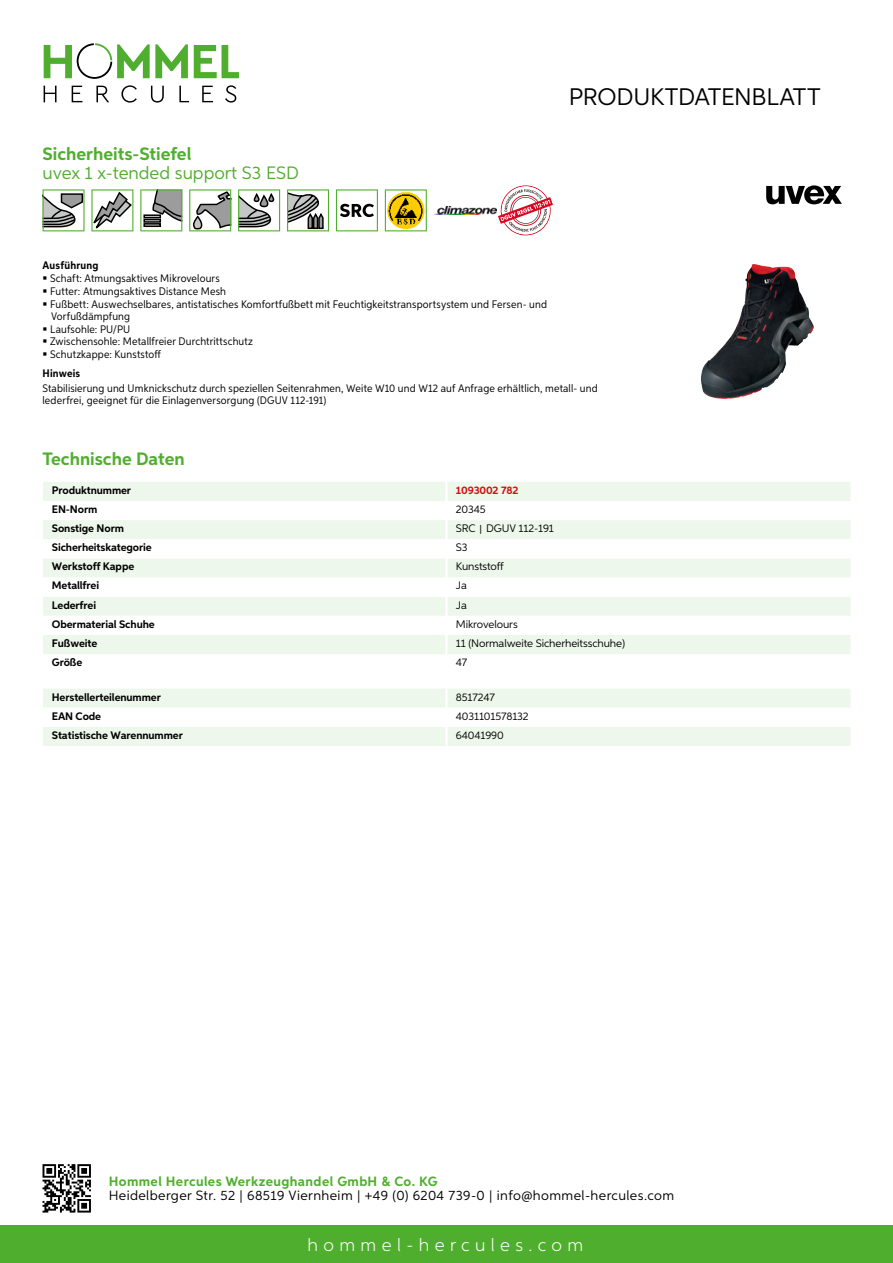
<style>
.page{position:relative;width:893px;height:1263px;background:#fff}
.page>*{position:absolute;margin:0;border:0;box-sizing:border-box;transform-origin:0 0}
.t1{font:24px "Aspira";letter-spacing:-.01em;color:#000}
.t2{font:700 18px "Aspira";color:#50ae2f}
.t3{font:18px "Aspira";color:#50ae2f}
.t4{font:300 18px "Aspira";letter-spacing:.3em;color:#fff}
.t5{font:13.5px "Aspira";letter-spacing:.03em;color:#000}
.t6{font:700 13.5px "Aspira";letter-spacing:.03em;color:#50ae2f}
.t7{font:10.95px/12.6px "Aspira Nar";letter-spacing:.015em;color:#000}
.t8{font:700 10.95px "Aspira";letter-spacing:-.01em;color:#000}
.t9{font:10.95px "Aspira";letter-spacing:-.01em;color:#000}
.t10{font:700 10.95px "Aspira Nar";letter-spacing:.02em;color:#000}
.t11{font:700 10.95px "Aspira";letter-spacing:-.01em;color:#cd1013}
.s1{font-family:"Wuerth Global";font-size:10.5px}
</style>
<div class="page">
<div style="left:0;top:1226px;width:893px;height:37px;background:#50ae2f"></div>
<svg style="left:43px;top:1164px;width:48px;height:48px"></svg>
<svg style="left:194px;top:45px;width:45px;height:33px"></svg>
<svg style="left:44px;top:43px;width:144px;height:36px"></svg>
<svg style="left:44px;top:86px;width:13px;height:16px"></svg>
<svg style="left:72px;top:86px;width:10px;height:16px"></svg>
<svg style="left:96px;top:86px;width:13px;height:16px"></svg>
<svg style="left:121px;top:85px;width:16px;height:18px"></svg>
<svg style="left:151px;top:86px;width:13px;height:17px"></svg>
<svg style="left:179px;top:86px;width:10px;height:16px"></svg>
<svg style="left:202px;top:86px;width:11px;height:16px"></svg>
<svg style="left:225px;top:85px;width:11px;height:18px"></svg>
<div style="left:43px;top:482px;width:807px;height:19px;background:#eef7eb"></div>
<svg style="left:43px;top:520px;width:807px;height:134px;fill:#eef7eb"></svg>
<hr style="left:445px;top:482px;width:3px;height:19px;background:#fff">
<hr style="left:445px;top:520px;width:3px;height:19px;background:#fff">
<hr style="left:445px;top:539px;width:3px;height:19px;background:#fff">
<hr style="left:445px;top:558px;width:3px;height:19px;background:#fff">
<hr style="left:445px;top:577px;width:3px;height:20px;background:#fff">
<hr style="left:445px;top:597px;width:3px;height:19px;background:#fff">
<hr style="left:445px;top:616px;width:3px;height:19px;background:#fff">
<hr style="left:445px;top:635px;width:3px;height:19px;background:#fff">
<svg style="left:43px;top:689px;width:807px;height:57px"></svg>
<hr style="left:445px;top:727px;width:3px;height:19px;background:#fff">
<svg style="left:43px;top:189px;width:90px;height:42px"></svg>
<svg style="left:140px;top:189px;width:42px;height:42px"></svg>
<svg style="left:189px;top:189px;width:42px;height:42px"></svg>
<svg style="left:238px;top:189px;width:42px;height:42px"></svg>
<svg style="left:287px;top:189px;width:42px;height:42px"></svg>
<svg style="left:336px;top:189px;width:42px;height:42px"></svg>
<svg style="left:385px;top:189px;width:42px;height:42px"></svg>
<img style="left:434px;top:206px;width:63px;height:9px">
<svg style="left:498px;top:185px;width:55px;height:50px"></svg>
<img style="left:701px;top:264px;width:113px;height:135px">
<svg style="left:766px;top:185px;width:76px;height:19px"></svg>
<h2 class="t2" style="left:43px;top:142px;width:150px">Sicherheits-Stiefel</h2>
<h2 class="t3" style="left:43px;top:162px;width:255px">uvex 1 x-tended support S3 ESD</h2>
<h1 class="t1" style="left:569px;top:82px;width:253px">Produktdatenblatt</h1>
<p class="t10" style="left:43px;top:259px;width:58px">Ausführung</p>
<p class="t7" style="left:50px;top:272px;width:498px">Schaft: Atmungsaktives Mikrovelours<br>Futter: Atmungsaktives Distance Mesh<br>Fußbett: Auswechselbares, antistatisches Komfortfußbett mit Feuchtigkeitstransportsystem und Fersen- und Vorfußdämpfung<br>Laufsohle: PU/PU<br>Zwischensohle: Metallfreier Durchtrittschutz<br>Schutzkappe: Kunststoff</p>
<p class="t10" style="left:43px;top:367px;width:39px">Hinweis</p>
<p class="t7" style="left:43px;top:382px;width:557px;line-height:12px">Stabilisierung und Umknickschutz durch speziellen Seitenrahmen, Weite W10 und W12 auf Anfrage erhältlich, metall- und lederfrei, geeignet für die Einlagenversorgung (DGUV 112-191)</p>
<h2 class="t2" style="left:43px;top:448px;width:144px">Technische Daten</h2>
<p class="t8" style="left:52px;top:483px;width:81px">Produktnummer</p>
<p class="t11" style="left:456px;top:483px;width:64px">1093002 782</p>
<p class="t8" style="left:52px;top:502px;width:47px">EN-Norm</p>
<p class="t9" style="left:456px;top:502px;width:31px">20345</p>
<p class="t8" style="left:52px;top:521px;width:74px">Sonstige Norm</p>
<p class="t9" style="left:456px;top:522px;width:100px">SRC <span class="s1">|</span> DGUV 112-191</p>
<p class="t8" style="left:52px;top:541px;width:101px">Sicherheitskategorie</p>
<p class="t9" style="left:456px;top:541px;width:13px">S3</p>
<p class="t8" style="left:52px;top:560px;width:84px">Werkstoff Kappe</p>
<p class="t9" style="left:456px;top:560px;width:50px">Kunststoff</p>
<p class="t8" style="left:52px;top:579px;width:49px">Metallfrei</p>
<p class="t9" style="left:456px;top:579px;width:13px">Ja</p>
<p class="t8" style="left:52px;top:598px;width:46px">Lederfrei</p>
<p class="t9" style="left:456px;top:598px;width:13px">Ja</p>
<p class="t8" style="left:52px;top:617px;width:104px">Obermaterial Schuhe</p>
<p class="t9" style="left:456px;top:617px;width:63px">Mikrovelours</p>
<p class="t8" style="left:52px;top:636px;width:47px">Fußweite</p>
<p class="t9" style="left:456px;top:636px;width:171px">11 (N ormalweite Sicherheitsschuhe)</p>
<p class="t8" style="left:52px;top:655px;width:32px">Größe</p>
<p class="t9" style="left:456px;top:655px;width:13px">47</p>
<p class="t8" style="left:52px;top:690px;width:111px">Herstellerteilenummer</p>
<p class="t9" style="left:456px;top:690px;width:41px">8517247</p>
<p class="t8" style="left:52px;top:709px;width:51px">EAN Code</p>
<p class="t9" style="left:456px;top:709px;width:74px">4031101578132</p>
<p class="t8" style="left:52px;top:728px;width:132px">Statistische Warennummer</p>
<p class="t9" style="left:456px;top:728px;width:49px">64041990</p>
<p class="t6" style="left:109px;top:1172px;width:330px">Hommel Hercules Werkzeughandel GmbH &amp; Co. KG</p>
<p class="t5" style="left:109px;top:1187px;width:567px">Heidelberger Str. 52 | 68519 Viernheim | +49 (0) 6204 739-0 | info@hommel-hercules.com</p>
<h2 class="t4" style="left:307px;top:1234px;width:277px">hommel-hercules.com</h2>
</div>
